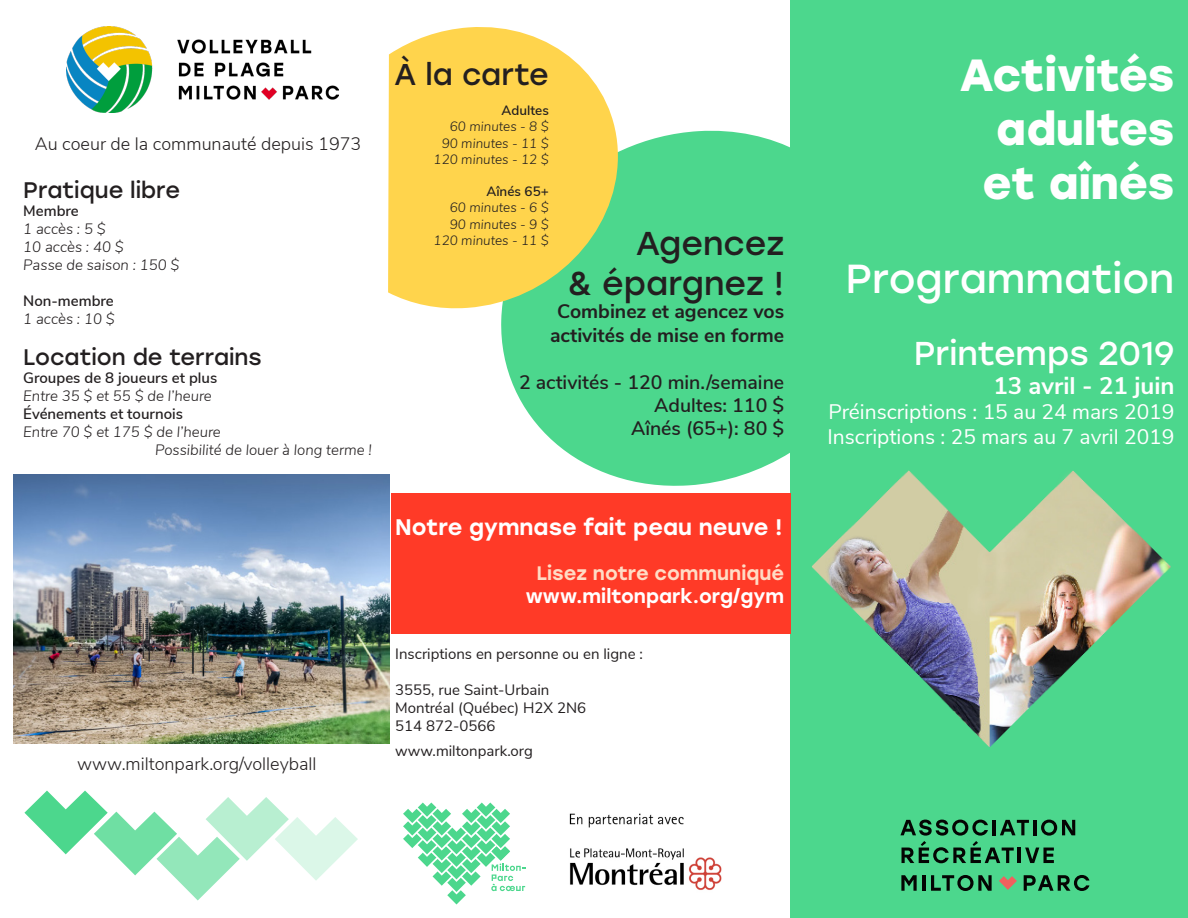
<style>
.page{position:relative;width:1188px;height:918px;background:#fff}
.page>*{position:absolute;margin:0;border:0;box-sizing:border-box;transform-origin:0 0}
.t1{font:700 45px "Stolzl";color:#fff}
.t2{font:40.5px "Stolzl";color:#fff}
.t3{font:33px "Stolzl";color:#231f20}
.t4{font:33px "Stolzl";color:#fff}
.t5{font:30px "Stolzl";color:#231f20}
.t6{font:700 24px "Nunito Sans";color:#fff}
.t7{font:22.5px "Stolzl";color:#231f20}
.t8{font:500 22.5px "Stolzl";color:#fff}
.t9{font:21px "Nunito Sans";color:#fff}
.t10{font:600 19.5px "Nunito Sans";color:#231f20}
.t11{font:700 19.5px "Nunito Sans";color:#231f20}
.t12{font:500 19.5px "Stolzl";color:#fff}
.t13{font:500 19.5px "Stolzl";color:#ffdcc5}
.t14{font:300 18px "Nunito Sans";color:#231f20}
.t15{font:italic 300 15px "Nunito Sans";color:#231f20}
.armp{font:15px/18px "Nunito Sans";color:#231f20}
.t16{font:600 15px "Nunito Sans";color:#231f20}
.t17{font:italic 300 13.5px "Nunito Sans";color:#231f20}
.t18{font:600 13.5px "Nunito Sans";color:#231f20}
</style>
<div class="page">
<div style="left:791px;top:0;width:397px;height:918px;background:#4cd78d"></div>
<svg style="left:501px;top:129px;width:290px;height:363px;background:#61db9a"></svg>
<svg style="left:388px;top:27px;width:230px;height:283px;background:#efd760"></svg>
<svg style="left:900px;top:820px;width:175px;height:43px"></svg>
<svg style="left:901px;top:875px;width:16px;height:16px"></svg>
<hr style="left:922px;top:875px;width:3px;height:16px;background:#040503">
<svg style="left:931px;top:875px;width:61px;height:16px"></svg>
<svg style="left:1024px;top:875px;width:65px;height:16px"></svg>
<svg style="left:999px;top:876px;width:18px;height:14px"></svg>
<svg style="left:24px;top:791px;width:334px;height:110px"></svg>
<img style="left:812px;top:471px;width:359px;height:275px">
<img style="left:569px;top:813px;width:153px;height:77px">
<svg style="left:403px;top:803px;width:122px;height:102px"></svg>
<img style="left:14px;top:474px;width:376px;height:269px">
<img style="left:66px;top:27px;width:273px;height:85px">
<div style="left:391px;top:493px;width:400px;height:141px;background:#ff3a27"></div>
<p class="t14" style="left:35px;top:130px;width:328px">Au coeur de la communauté depuis 1973</p>
<p class="t7" style="left:23px;top:174px;width:159px">Pratique libre</p>
<p class="t16" style="left:23px;top:200px;width:57px">Membre</p>
<p class="t15" style="left:23px;top:218px;width:84px">1 accès : 5 $</p>
<p class="t15" style="left:23px;top:236px;width:102px">10 accès : 40 $</p>
<p class="t15" style="left:23px;top:254px;width:158px">Passe de saison : 150 $</p>
<p class="t16" style="left:23px;top:290px;width:92px">Non-membre</p>
<p class="t15" style="left:23px;top:308px;width:93px">1 accès : 10 $</p>
<p class="t7" style="left:23px;top:342px;width:240px">Location de terrains</p>
<p class="t16" style="left:23px;top:367px;width:196px">Groupes de 8 joueurs et plus</p>
<p class="t15" style="left:23px;top:385px;width:190px">Entre 35 $ et 55 $ de l’heure</p>
<p class="t16" style="left:23px;top:403px;width:161px">Événements et tournois</p>
<p class="t15" style="left:23px;top:421px;width:199px">Entre 70 $ et 175 $ de l’heure</p>
<p class="t15" style="left:155px;top:439px;width:218px">Possibilité de louer à long terme !</p>
<p class="t14" style="left:77px;top:751px;width:241px">www.miltonpark.org/volleyball</p>
<p class="t5" style="left:394px;top:53px;width:156px">À la carte</p>
<p class="t18" style="left:502px;top:101px;width:49px">Adultes</p>
<p class="t17" style="left:450px;top:117px;width:101px">60 minutes - 8 $</p>
<p class="t17" style="left:442px;top:133px;width:109px">90 minutes - 11 $</p>
<p class="t17" style="left:434px;top:149px;width:117px">120 minutes - 12 $</p>
<p class="t18" style="left:486px;top:182px;width:64px">Aînés 65+</p>
<p class="t17" style="left:450px;top:198px;width:101px">60 minutes - 6 $</p>
<p class="t17" style="left:450px;top:214px;width:101px">90 minutes - 9 $</p>
<p class="t17" style="left:434px;top:230px;width:117px">120 minutes - 11 $</p>
<p class="t3" style="left:636px;top:221px;width:150px">Agencez</p>
<p class="t3" style="left:569px;top:260px;width:217px">&amp; épargnez !</p>
<p class="t11" style="left:557px;top:297px;width:229px">Combinez et agencez vos</p>
<p class="t11" style="left:550px;top:321px;width:236px">activités de mise en forme</p>
<p class="t10" style="left:519px;top:368px;width:267px">2 activités - 120 min./semaine</p>
<p class="t10" style="left:654px;top:391px;width:131px">Adultes: 110 $</p>
<p class="t10" style="left:631px;top:414px;width:155px">Aînés (65+): 80 $</p>
<p class="t8" style="left:395px;top:511px;width:389px">Notre gymnase fait peau neuve !</p>
<p class="t13" style="left:536px;top:559px;width:249px">Lisez notre communiqué</p>
<p class="t12" style="left:526px;top:583px;width:260px">www.miltonpark.org/gym</p>
<p class="armp" style="left:395px;top:644px;width:249px">Inscriptions en personne ou en ligne :</p>
<p class="armp" style="left:395px;top:680px;width:192px">3555, rue Saint-Urbain<br>Montréal (Québec) H2X 2N6<br>514 872-0566</p>
<p class="armp" style="left:395px;top:740px;width:139px">www.miltonpark.org</p>
<p class="t1" style="left:959px;top:43px;width:217px">Activités</p>
<p class="t1" style="left:996px;top:97px;width:180px">adultes</p>
<p class="t1" style="left:982px;top:151px;width:194px">et aînés</p>
<p class="t2" style="left:845px;top:250px;width:331px">Programmation</p>
<p class="t4" style="left:914px;top:330px;width:262px">Printemps 2019</p>
<p class="t6" style="left:993px;top:368px;width:183px">13 avril - 21 juin</p>
<p class="t9" style="left:828px;top:396px;width:348px">Préinscriptions : 15 au 24 mars 2019</p>
<p class="t9" style="left:828px;top:421px;width:348px">Inscriptions : 25 mars au 7 avril 2019</p>
</div>
